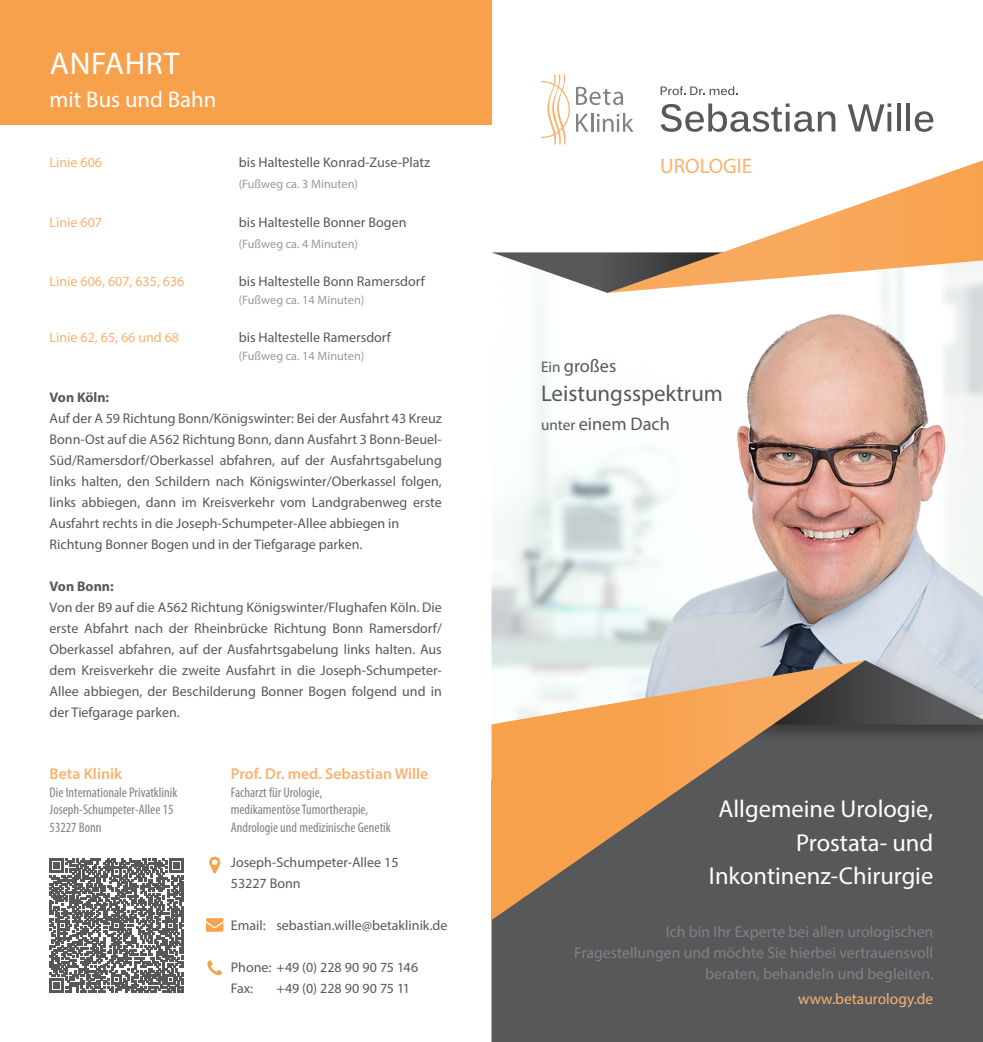
<style>
.page{position:relative;width:983px;height:1042px;background:#fff}
.page>*{position:absolute;margin:0;border:0;box-sizing:border-box;transform-origin:0 0}
.t1{font:31.5px "Myriad Pro";letter-spacing:.02em;color:#fff}
.t2{font:24.5px "Myriad Pro";color:#fff}
.t3{font:22.93px "Myriad Pro";color:#57585a}
.t4{font:22.75px "Myriad Pro";color:#fff}
.t5{font:21px "Myriad Pro";color:#fab26e}
.t6{font:18.2px "Myriad Pro";color:#57585a}
.t7{font:15.75px "Myriad Pro";color:#808285}
.t8{font:600 15.75px "Myriad Pro";color:#fab26e}
.t9{font:15.4px "Myriad Pro";color:#fab26e}
.t10{font:14px/21px "Myriad Pro";color:#57585a;text-align:justify}
.t11{font:condensed 14px "Myriad Pro";color:#808285}
.t12{font:14px "Myriad Pro";color:#fab26e}
.t13{font:700 14px "Myriad Pro";color:#57585a}
.t14{font:12.25px "Myriad Pro";color:#97999c}
.s1{font-size:15.22px}
</style>
<div class="page">
<div style="left:491px;top:743px;width:491px;height:299px;background:#57585a"></div>
<img style="left:491px;top:293px;width:491px;height:367px">
<svg style="left:660px;top:86px;width:77px;height:9px"></svg>
<svg style="left:660px;top:103px;width:175px;height:29px"></svg>
<svg style="left:847px;top:103px;width:44px;height:28px"></svg>
<svg style="left:887px;top:112px;width:4px;height:19px"></svg>
<svg style="left:897px;top:103px;width:3px;height:28px"></svg>
<hr style="left:906px;top:103px;width:4px;height:28px;background:#57585a">
<svg style="left:914px;top:111px;width:19px;height:21px"></svg>
<svg style="left:576px;top:87px;width:47px;height:18px"></svg>
<svg style="left:576px;top:114px;width:12px;height:18px"></svg>
<hr style="left:590px;top:113px;width:3px;height:19px;background:#808285">
<svg style="left:596px;top:113px;width:37px;height:19px"></svg>
<svg style="left:541px;top:74px;width:28px;height:71px"></svg>
<div style="left:736px;top:658px;width:246px;height:85px;background:#231f20;opacity:.51"></div>
<svg style="left:865px;top:660px;width:117px;height:64px;background:#898c91"></svg>
<svg style="left:492px;top:252px;width:115px;height:41px"></svg>
<svg style="left:491px;top:660px;width:374px;height:260px;background:#a38467"></svg>
<svg style="left:607px;top:160px;width:375px;height:133px"></svg>
<div style="left:0;top:0;width:491px;height:124px;background:#f8a14d"></div>
<svg style="left:49px;top:858px;width:134px;height:135px"></svg>
<svg style="left:209px;top:856px;width:11px;height:17px"></svg>
<svg style="left:207px;top:960px;width:15px;height:15px"></svg>
<svg style="left:206px;top:918px;width:17px;height:14px"></svg>
<p class="t1" style="left:50px;top:44px;width:131px">ANFAHRT</p>
<p class="t4" style="left:50px;top:85px;width:168px">mit Bus und Bahn</p>
<p class="t12" style="left:50px;top:154px;width:54px">Linie 606</p>
<p class="t10" style="left:239px;top:152px;width:193px">bis Haltestelle Konrad-Zuse-Platz</p>
<p class="t14" style="left:239px;top:177px;width:121px">(Fußweg ca. 3 Minuten)</p>
<p class="t12" style="left:50px;top:213px;width:54px">Linie 607</p>
<p class="t10" style="left:239px;top:211px;width:169px">bis Haltestelle Bonner Bogen</p>
<p class="t14" style="left:239px;top:236px;width:121px">(Fußweg ca. 4 Minuten)</p>
<p class="t12" style="left:50px;top:273px;width:136px">Linie 606, 607, 635, 636</p>
<p class="t10" style="left:239px;top:271px;width:187px">bis Haltestelle Bonn Ramersdorf</p>
<p class="t14" style="left:239px;top:292px;width:127px">(Fußweg ca. 14 Minuten)</p>
<p class="t12" style="left:50px;top:329px;width:131px">Linie 62, 65, 66 und 68</p>
<p class="t10" style="left:239px;top:327px;width:154px">bis Haltestelle Ramersdorf</p>
<p class="t14" style="left:239px;top:348px;width:127px">(Fußweg ca. 14 Minuten)</p>
<p class="t13" style="left:50px;top:388px;width:61px">Von Köln:</p>
<p class="t10" style="left:50px;top:407px;width:393px">Auf der A 59 Richtung Bonn/Königswinter: Bei der Ausfahrt 43 Kreuz Bonn-Ost auf die A562 Richtung Bonn, dann Ausfahrt 3 Bonn-Beuel-Süd/Ramersdorf/Oberkassel abfahren, auf der Ausfahrtsgabelung links halten, den Schildern nach Königswinter/Oberkassel folgen, links abbiegen, dann im Kreisverkehr vom Landgrabenweg erste Ausfahrt rechts in die Joseph-Schumpeter-Allee abbiegen in</p>
<p class="t10" style="left:50px;top:533px;width:314px">Richtung Bonner Bogen und in der Tiefgarage parken.</p>
<p class="t13" style="left:50px;top:577px;width:66px">Von Bonn:</p>
<p class="t10" style="left:50px;top:596px;width:393px">Von der B9 auf die A562 Richtung Königswinter/Flughafen Köln. Die erste Abfahrt nach der Rheinbrücke Richtung Bonn Ramersdorf/ Oberkassel abfahren, auf der Ausfahrtsgabelung links halten. Aus dem Kreisverkehr die zweite Ausfahrt in die Joseph-Schumpeter-Allee abbiegen, der Beschilderung Bonner Bogen folgend und in der Tiefgarage parken.</p>
<p class="t8" style="left:50px;top:764px;width:74px">Beta Klinik</p>
<p class="t11" style="left:50px;top:784px;width:129px">Die Internationale Privatklinik</p>
<p class="t11" style="left:50px;top:801px;width:125px">Joseph-Schumpeter-Allee 15</p>
<p class="t11" style="left:50px;top:819px;width:53px">53227 Bonn</p>
<p class="t8" style="left:231px;top:764px;width:199px">Prof. Dr. med. Sebastian Wille</p>
<p class="t11" style="left:231px;top:784px;width:93px">Facharzt für Urologie,</p>
<p class="t11" style="left:231px;top:801px;width:139px">medikamentöse Tumortherapie,</p>
<p class="t11" style="left:231px;top:819px;width:161px">Andrologie und medizinische Genetik</p>
<p class="t10" style="left:231px;top:852px;width:169px">Joseph-Schumpeter-Allee 15</p>
<p class="t10" style="left:231px;top:873px;width:71px">53227 Bonn</p>
<p class="t10" style="left:231px;top:915px;width:218px">Email: sebastian.wille@betaklinik.de</p>
<p class="t10" style="left:231px;top:957px;width:189px">Phone: +49 (0) 228 90 90 75 146</p>
<p class="t10" style="left:231px;top:978px;width:24px">Fax:</p>
<p class="t10" style="left:276px;top:978px;width:135px">+49 (0) 228 90 90 75 11</p>
<p class="t5" style="left:660px;top:153px;width:93px">UROLOGIE</p>
<p class="t6" style="left:541px;top:355px;width:77px"><span class="s1">Ein</span> großes</p>
<p class="t3" style="left:541px;top:379px;width:183px">Leistungsspektrum</p>
<p class="t6" style="left:541px;top:413px;width:130px"><span class="s1">unter</span> einem Dach</p>
<p class="t2" style="left:718px;top:794px;width:216px">Allgemeine Urologie,</p>
<p class="t2" style="left:796px;top:827px;width:138px">Prostata- und</p>
<p class="t2" style="left:708px;top:860px;width:226px">Inkontinenz-Chirurgie</p>
<p class="t7" style="left:665px;top:922px;width:269px">Ich bin Ihr Experte bei allen urologischen</p>
<p class="t7" style="left:574px;top:943px;width:360px">Fragestellungen und möchte Sie hierbei vertrauensvoll</p>
<p class="t7" style="left:705px;top:964px;width:229px">beraten, behandeln und begleiten.</p>
<p class="t9" style="left:798px;top:989px;width:137px">www.betaurology.de</p>
</div>
